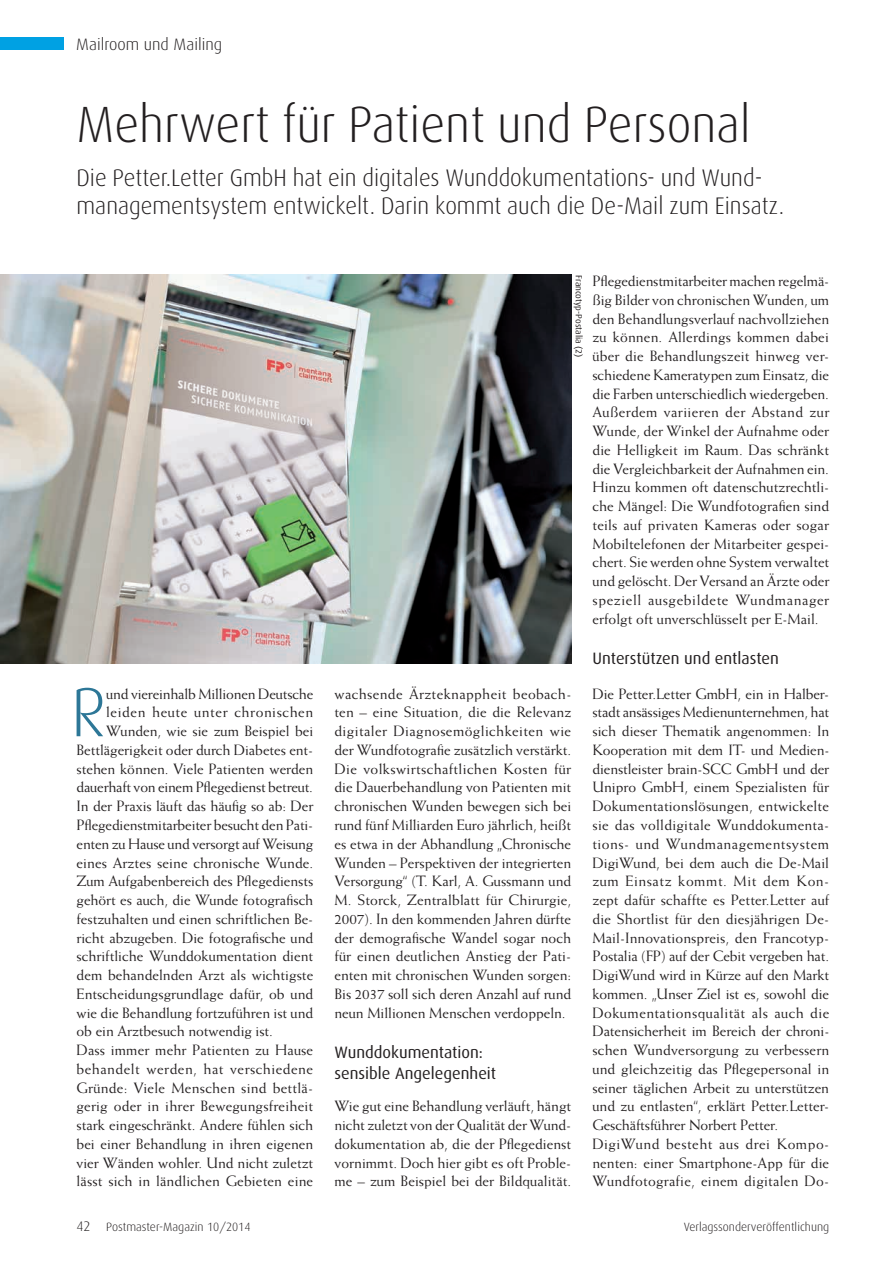
<style>
.page{position:relative;width:893px;height:1263px;background:#fff}
.page>*{position:absolute;margin:0;border:0;box-sizing:border-box;transform-origin:0 0}
.t1{font:300 69.45px "Dax";color:#2d7797}
.t2{font:300 51px "Dax";color:#231f20;scale:.96 1}
.t3{font:300 24px/27.8px "Dax";color:#231f20;scale:.96 1}
.t4{font:16.5px/21px "Dax";color:#231f20}
.t5{font:300 16.5px "Dax";color:#231f20}
.t6{font:15px/18.8px "Weiss";color:#231f20;text-align:justify}
.t7{font:15px "Weiss";letter-spacing:.03em;color:#231f20}
.t8{font:15px "Weiss";letter-spacing:.035em;color:#231f20}
.t9{font:300 12px "Dax";color:#231f20}
.t10{font:9px "Dax";color:#231f20}
.s1{font-size:13.8px}
</style>
<div class="page">
<img style="left:0;top:275px;width:571px;height:389px">
<div style="left:0;top:37px;width:64px;height:13px;background:#00a1e3"></div>
<p class="t5" style="left:76px;top:35px;width:147px">Mailroom und Mailing</p>
<h2 class="t2" style="left:77px;top:96px;width:704px">Mehrwert für Patient und Personal</h2>
<h3 class="t3" style="left:77px;top:164px;width:739px">Die Petter.Letter GmbH hat ein digitales Wunddokumentations- und Wund&shy;managementsystem entwickelt. Darin kommt auch die De-Mail zum Einsatz.</h3>
<h1 class="t1" style="left:71px;top:674px;width:37px">R</h1>
<p class="t6" style="left:106px;top:684px;width:209px">und viereinhalb Millionen Deutsche</p>
<p class="t8" style="left:106px;top:704px;width:209px">leiden heute unter chronischen</p>
<p class="t6" style="left:106px;top:721px;width:209px">Wunden, wie sie zum Beispiel bei</p>
<p class="t6" style="left:77px;top:740px;width:238px">Bettlägerigkeit oder durch Diabetes ent-</p>
<p class="t6" style="left:77px;top:759px;width:238px">stehen können. Viele Patienten werden</p>
<p class="t6" style="left:77px;top:778px;width:238px">dauerhaft von einem Pflegedienst betreut.</p>
<p class="t6" style="left:77px;top:796px;width:238px">In der Praxis läuft das häufig so ab: Der</p>
<p class="t6" style="left:77px;top:815px;width:238px">Pflegedienstmitarbeiter besucht den Pati-</p>
<p class="t6" style="left:77px;top:834px;width:238px">enten zu Hause und versorgt auf Weisung</p>
<p class="t6" style="left:77px;top:853px;width:238px">eines Arztes seine chronische Wunde.</p>
<p class="t6" style="left:77px;top:871px;width:238px">Zum Aufgabenbereich des Pflegediensts</p>
<p class="t6" style="left:77px;top:890px;width:238px">gehört es auch, die Wunde fotografisch</p>
<p class="t6" style="left:77px;top:909px;width:238px">festzuhalten und einen schriftlichen Be-</p>
<p class="t6" style="left:77px;top:928px;width:238px">richt abzugeben. Die fotografische und</p>
<p class="t6" style="left:77px;top:946px;width:238px">schriftliche Wunddokumentation dient</p>
<p class="t6" style="left:77px;top:965px;width:238px">dem behandelnden Arzt als wichtigste</p>
<p class="t6" style="left:77px;top:984px;width:238px">Entscheidungsgrundlage dafür, ob und</p>
<p class="t6" style="left:77px;top:1003px;width:238px">wie die Behandlung fortzuführen ist und</p>
<p class="t6" style="left:77px;top:1021px;width:198px">ob ein Arztbesuch notwendig ist.</p>
<p class="t6" style="left:77px;top:1040px;width:238px">Dass immer mehr Patienten zu Hause</p>
<p class="t7" style="left:77px;top:1060px;width:238px">behandelt werden, hat verschiedene</p>
<p class="t6" style="left:77px;top:1078px;width:238px">Gründe: Viele Menschen sind bettlä-</p>
<p class="t6" style="left:77px;top:1096px;width:238px">gerig oder in ihrer Bewegungsfreiheit</p>
<p class="t6" style="left:77px;top:1115px;width:238px">stark eingeschränkt. Andere fühlen sich</p>
<p class="t6" style="left:77px;top:1134px;width:238px">bei einer Behandlung in ihren eigenen</p>
<p class="t6" style="left:77px;top:1153px;width:238px">vier Wänden wohler. Und nicht zuletzt</p>
<p class="t6" style="left:77px;top:1171px;width:238px">lässt sich in ländlichen Gebieten eine</p>
<p class="t9" style="left:77px;top:1220px;width:175px"><span class="s1">42</span> Postmaster-Magazin 10/2014</p>
<p class="t10" style="left:584px;top:275px;width:84px;rotate:90deg">Francotyp-Postalia (2)</p>
<p class="t6" style="left:334px;top:684px;width:238px">wachsende Ärzteknappheit beobach&shy;ten – eine Situation, die die Relevanz digitaler Diagnosemöglichkeiten wie der Wundfotografie zusätzlich verstärkt.<br>Die volkswirtschaftlichen Kosten für die Dauerbehandlung von Patienten mit chronischen Wunden bewegen sich bei rund fünf Milliarden Euro jährlich, heißt es etwa in der Abhandlung „Chronische Wunden – Perspektiven der integrierten Versorgung“ (T. Karl, A. Gussmann und M. Storck, Zentralblatt für Chirurgie, 2007). In den kommenden Jahren dürfte der demografische Wandel sogar noch für einen deutlichen Anstieg der Pati&shy;enten mit chronischen Wunden sorgen:<br>Bis 2037 soll sich deren Anzahl auf rund neun Millionen Menschen verdoppeln.</p>
<p class="t4" style="left:334px;top:1042px;width:163px">Wunddokumentation: sensible Angelegenheit</p>
<p class="t6" style="left:334px;top:1096px;width:238px">Wie gut eine Behandlung verläuft, hängt nicht zuletzt von der Qualität der Wund&shy;dokumentation ab, die der Pflegedienst vornimmt. Doch hier gibt es oft Proble&shy;me – zum Beispiel bei der Bildqualität.</p>
<p class="t6" style="left:592px;top:271px;width:238px">Pflegedienstmitarbeiter machen regelmä&shy;ßig Bilder von chronischen Wunden, um den Behandlungsverlauf nachvollziehen zu können. Allerdings kommen dabei über die Behandlungszeit hinweg ver&shy;schiedene Kameratypen zum Einsatz, die die Farben unterschiedlich wiedergeben.<br>Außerdem variieren der Abstand zur Wunde, der Winkel der Aufnahme oder die Helligkeit im Raum. Das schränkt die Vergleichbarkeit der Aufnahmen ein.<br>Hinzu kommen oft datenschutzrechtli&shy;che Mängel: Die Wundfotografien sind teils auf privaten Kameras oder sogar Mobiltelefonen der Mitarbeiter gespei&shy;chert. Sie werden ohne System verwaltet und gelöscht. Der Versand an Ärzte oder speziell ausgebildete Wundmanager erfolgt oft unverschlüsselt per E-Mail.</p>
<p class="t4" style="left:592px;top:648px;width:188px">Unterstützen und entlasten</p>
<p class="t6" style="left:592px;top:684px;width:238px;text-align:left">Die Petter.Letter GmbH, ein in Halber&shy;stadt ansässiges Medienunternehmen, hat sich dieser Thematik angenommen: In Kooperation mit dem IT- und Medien&shy;dienstleister brain-SCC GmbH und der Unipro GmbH, einem Spezialisten für Dokumentationslösungen, entwickelte sie das volldigitale Wunddokumenta&shy;tions- und Wundmanagementsystem DigiWund, bei dem auch die De-Mail zum Einsatz kommt. Mit dem Kon&shy;zept dafür schaffte es Petter.Letter auf die Shortlist für den diesjährigen De-Mail-Innovationspreis, den Francotyp-Postalia (FP) auf der Cebit vergeben hat.<br>DigiWund wird in Kürze auf den Markt kommen. „Unser Ziel ist es, sowohl die Dokumentationsqualität als auch die Datensicherheit im Bereich der chroni&shy;schen Wundversorgung zu verbessern und gleichzeitig das Pflegepersonal in seiner täglichen Arbeit zu unterstützen und zu entlasten“, erklärt Petter.Letter-Geschäftsführer Norbert Petter.<br>DigiWund besteht aus drei Kompo&shy;nenten: einer Smartphone-App für die Wundfotografie, einem digitalen Do-</p>
<p class="t9" style="left:684px;top:1220px;width:147px">Verlagssonderveröffentlichung</p>
</div>
